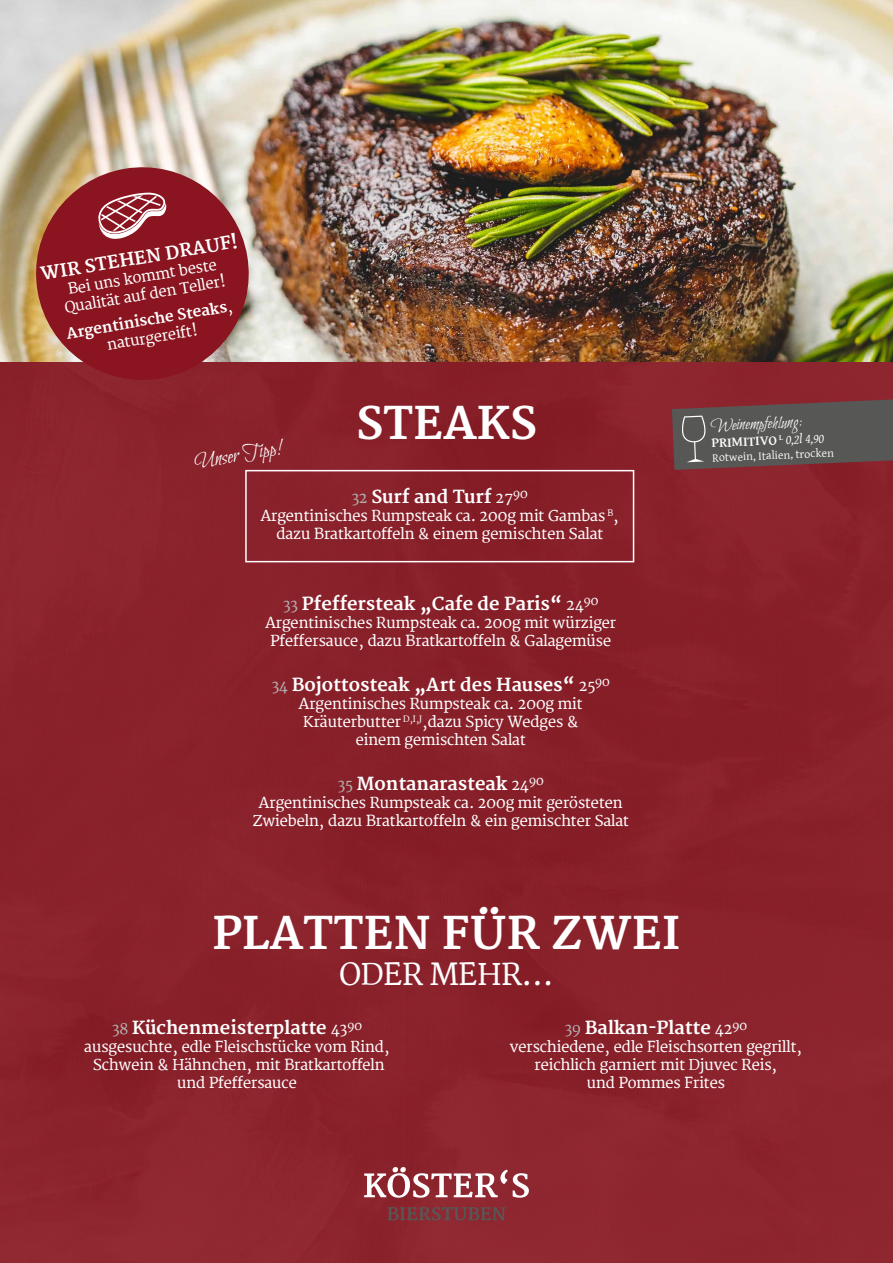
<style>
.page{position:relative;width:893px;height:1263px;background:#fff}
.page>*{position:absolute;margin:0;border:0;box-sizing:border-box;transform-origin:0 0}
.t1{font:700 45px "Merriweather";color:#fff}
.t2{font:30px "Merriweather";color:#fff}
.t3{font:22.5px "Bilbo Swash Caps";color:#fff}
.t4{font:700 18px "Merriweather";color:#fff}
.t5{font:18px "Bilbo Swash Caps";color:#fff}
.t6{font:15px/18px "Merriweather";color:#fff;text-align:center}
.t7{font:700 15px/18.1px "Merriweather";color:#fff;text-align:center}
.t8{font:700 13.5px "Gentium Basic";color:#fff}
.t9{font:12px "Gentium Basic";color:#fff}
.s1{font-weight:400}
.s2{font-weight:400;font-size:15px;color:#b3b2b2}
.s3{font-weight:400;font-size:15px}
.s4{font-weight:400;font-style:italic}
</style>
<div class="page">
<div style="left:0;top:361px;width:893px;height:902px;background:#8a222b"></div>
<div style="left:245px;top:470px;width:389px;height:92px;border:2px solid #fff"></div>
<img style="left:0;top:0;width:893px;height:361px">
<svg style="left:364px;top:1167px;width:165px;height:31px"></svg>
<svg style="left:387px;top:1207px;width:118px;height:13px;background:#773a3f"></svg>
<svg style="left:28px;top:159px;width:229px;height:229px;background:#9a3f3f"></svg>
<svg style="left:97px;top:193px;width:70px;height:46px"></svg>
<svg style="left:672px;top:399px;width:221px;height:71px;background:#605051"></svg>
<p class="t4" style="left:39px;top:264px;width:201px;rotate:-10deg">WIR STEHEN DRAUF!</p>
<p class="t6" style="left:60px;top:280px;width:165px;rotate:-10deg">Bei uns kommt beste<br>Qualität auf den Teller!</p>
<p class="t7" style="left:65px;top:325px;width:170px;rotate:-10deg">Argentinische Steaks<span class="s1">, naturgereift!</span></p>
<h3 class="t3" style="left:192px;top:449px;width:89px;rotate:-9deg">Unser Tipp!</h3>
<h1 class="t1" style="left:356px;top:396px;width:182px">STEAKS</h1>
<p class="t4" style="left:352px;top:485px;width:178px"><span class="s2">32</span> Surf and Turf <span class="s3">27</span><sup>90</sup></p>
<p class="t6" style="left:261px;top:505px;width:360px">Argentinisches Rumpsteak ca. 200g mit Gambas <sup>B</sup>, dazu Bratkartoffeln &amp; einem gemischten Salat</p>
<p class="t4" style="left:283px;top:593px;width:317px"><span class="s2">33</span> Pfeffersteak „Cafe de Paris“ <span class="s3">24</span><sup>90</sup></p>
<p class="t6" style="left:265px;top:612px;width:352px">Argentinisches Rumpsteak ca. 200g mit würziger<br>Pfeffersauce, dazu Bratkartoffeln &amp; Galagemüse</p>
<p class="t4" style="left:272px;top:674px;width:340px"><span class="s2">34</span> Bojottosteak „Art des Hauses“ <span class="s3">25</span><sup>90</sup></p>
<p class="t6" style="left:299px;top:693px;width:285px">Argentinisches Rumpsteak ca. 200g mit<br>Kräuterbutter <sup>D,I,J</sup>,dazu Spicy Wedges &amp; einem gemischten Salat</p>
<p class="t4" style="left:338px;top:773px;width:207px"><span class="s2">35</span> Montanarasteak <span class="s3">24</span><sup>90</sup></p>
<p class="t6" style="left:253px;top:792px;width:378px">Argentinisches Rumpsteak ca. 200g mit gerösteten<br>Zwiebeln, dazu Bratkartoffeln &amp; ein gemischter Salat</p>
<h1 class="t1" style="left:212px;top:906px;width:470px">PLATTEN FÜR ZWEI</h1>
<h2 class="t2" style="left:340px;top:950px;width:215px">ODER MEHR...</h2>
<p class="t5" style="left:710px;top:415px;width:93px;rotate:-2deg">Weinempfehlung:</p>
<p class="t8" style="left:711px;top:433px;width:114px;rotate:-3deg">PRIMITIVO <sup>L</sup> <span class="s4">0,2l 4,90</span></p>
<p class="t9" style="left:712px;top:449px;width:123px;rotate:-3deg">Rotwein, Italien, trocken</p>
<p class="t4" style="left:112px;top:1017px;width:252px"><span class="s2">38</span> Küchenmeisterplatte <span class="s3">43</span><sup>90</sup></p>
<p class="t6" style="left:84px;top:1036px;width:307px">ausgesuchte, edle Fleischstücke vom Rind,<br>Schwein &amp; Hähnchen, mit Bratkartoffeln und Pfeffersauce</p>
<p class="t4" style="left:565px;top:1017px;width:184px"><span class="s2">39</span> Balkan-Platte <span class="s3">42</span><sup>90</sup></p>
<p class="t6" style="left:510px;top:1036px;width:294px">verschiedene, edle Fleischsorten gegrillt, reichlich garniert mit Djuvec Reis,<br>und Pommes Frites</p>
</div>
